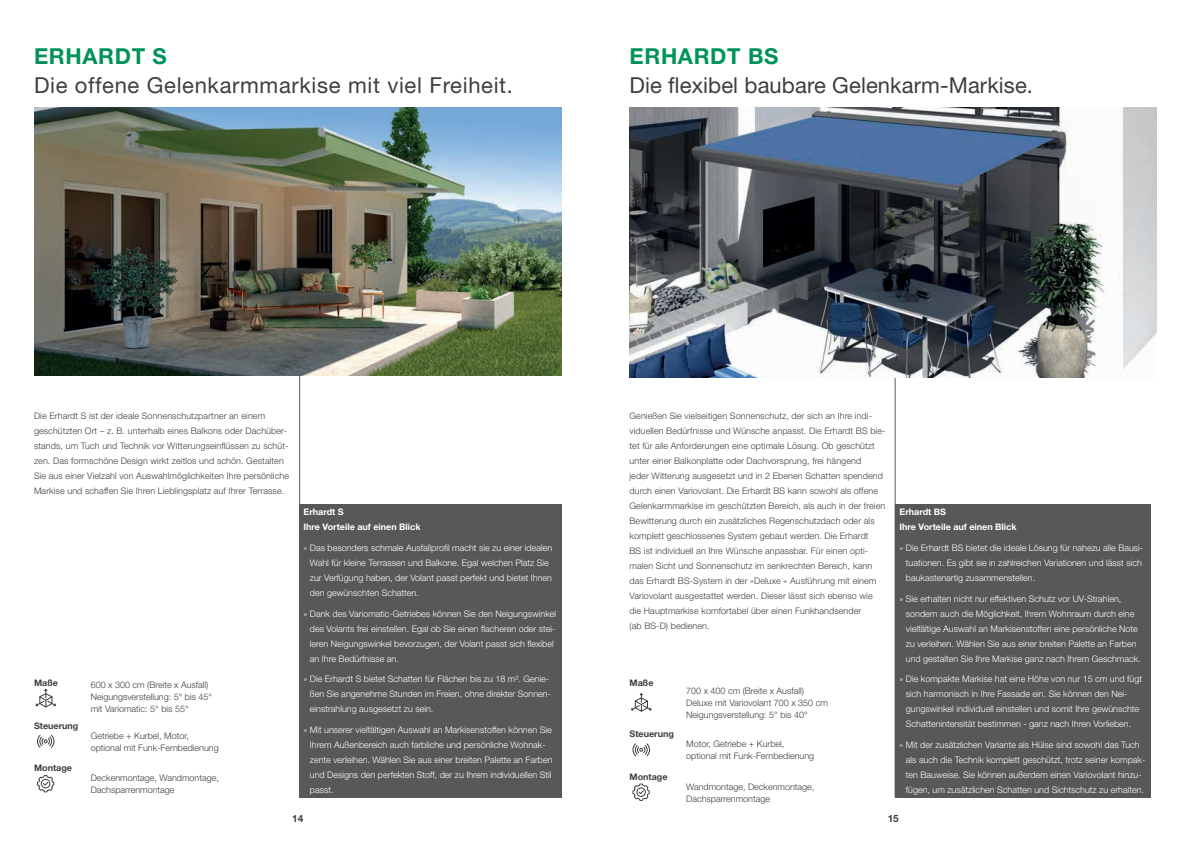
<style>
.page{position:relative;width:1191px;height:842px;background:#fff}
.page>*{position:absolute;margin:0;border:0;box-sizing:border-box;transform-origin:0 0}
.t1{font:22px "Helvetica Neue LT Pro";letter-spacing:.03em;color:#3e3e3f}
.t2{font:22px "Helvetica Neue LT Pro";letter-spacing:.005em;color:#3e3e3f}
.t3{font:700 22px "Helvetica Neue LT Pro";letter-spacing:.03em;color:#009359}
.t4{font:700 10px "Helvetica Neue LT Pro";color:#3e3e3f}
.t5{font:300 9px/15px "Helvetica Neue LT Pro";color:#fff}
.t6{font:300 9px/15px "Helvetica Neue LT Pro";letter-spacing:.01em;color:#3e3e3f}
.t7{font:700 9px/15px "Helvetica Neue LT Pro";color:#fff}
.t8{font:700 9px "Helvetica Neue LT Pro";color:#3e3e3f}
</style>
<div class="page">
<hr style="left:895px;top:137px;width:1px;height:660px;background:#57585a">
<hr style="left:299px;top:137px;width:1px;height:660px;background:#57585a">
<div style="left:895px;top:504px;width:256px;height:293px;background:#57585a"></div>
<img style="left:629px;top:108px;width:528px;height:269px">
<div style="left:299px;top:504px;width:262px;height:293px;background:#57585a"></div>
<img style="left:34px;top:108px;width:527px;height:268px">
<svg style="left:35px;top:689px;width:21px;height:19px"></svg>
<svg style="left:37px;top:735px;width:18px;height:13px"></svg>
<svg style="left:37px;top:775px;width:17px;height:17px"></svg>
<svg style="left:631px;top:693px;width:21px;height:19px"></svg>
<svg style="left:632px;top:743px;width:18px;height:14px"></svg>
<svg style="left:632px;top:783px;width:18px;height:18px"></svg>
<h1 class="t3" style="left:34px;top:42px;width:134px">ERHARDT S</h1>
<h1 class="t1" style="left:34px;top:71px;width:480px">Die offene Gelenkarmmarkise mit viel Freiheit.</h1>
<h1 class="t3" style="left:629px;top:42px;width:150px">ERHARDT BS</h1>
<h1 class="t2" style="left:629px;top:71px;width:405px">Die flexibel baubare Gelenkarm-Markise.</h1>
<p class="t6" style="left:34px;top:408px;width:256px">Die Erhardt S ist der ideale Sonnenschutzpartner an einem geschützten Ort – z. B. unterhalb eines Balkons oder Dachüber&shy;stands, um Tuch und Technik vor Witterungseinflüssen zu schüt&shy;zen. Das formschöne Design wirkt zeitlos und schön. Gestalten Sie aus einer Vielzahl von Auswahlmöglichkeiten Ihre persönliche Markise und schaffen Sie Ihren Lieblingsplatz auf Ihrer Terrasse.</p>
<p class="t8" style="left:34px;top:677px;width:25px">Maße</p>
<p class="t6" style="left:91px;top:678px;width:123px;line-height:12px">600 x 300 cm (Breite x Ausfall)<br>Neigungsverstellung: 5° bis 45° mit Variomatic: 5° bis 55°</p>
<p class="t8" style="left:34px;top:720px;width:46px">Steuerung</p>
<p class="t6" style="left:91px;top:729px;width:130px;line-height:12px">Getriebe + Kurbel, Motor, optional mit Funk-Fernbedienung</p>
<p class="t8" style="left:34px;top:762px;width:39px">Montage</p>
<p class="t6" style="left:91px;top:772px;width:130px;line-height:12px">Deckenmontage, Wandmontage,<br>Dachsparrenmontage</p>
<p class="t7" style="left:304px;top:504px;width:118px">Erhardt S<br>Ihre Vorteile auf einen Blick</p>
<p class="t5" style="left:310px;top:540px;width:244px;text-indent:-6px">» Das besonders schmale Ausfallprofil macht sie zu einer idealen Wahl für kleine Terrassen und Balkone. Egal welchen Platz Sie zur Verfügung haben, der Volant passt perfekt und bietet Ihnen den gewünschten Schatten.</p>
<p class="t5" style="left:310px;top:606px;width:248px;text-indent:-6px">» Dank des Variomatic-Getriebes können Sie den Neigungswinkel des Volants frei einstellen. Egal ob Sie einen flacheren oder stei&shy;leren Neigungswinkel bevorzugen, der Volant passt sich flexibel an Ihre Bedürfnisse an.</p>
<p class="t5" style="left:310px;top:671px;width:243px;text-indent:-6px">» Die Erhardt S bietet Schatten für Flächen bis zu 18 m². Genie&shy;ßen Sie angenehme Stunden im Freien, ohne direkter Sonnen&shy;einstrahlung ausgesetzt zu sein.</p>
<p class="t5" style="left:310px;top:722px;width:244px;text-indent:-6px">» Mit unserer vielfältigen Auswahl an Markisenstoffen können Sie Ihrem Außenbereich auch farbliche und persönliche Wohnak&shy;zente verleihen. Wählen Sie aus einer breiten Palette an Farben und Designs den perfekten Stoff, der zu Ihrem individuellen Stil passt.</p>
<p class="t6" style="left:629px;top:408px;width:257px">Genießen Sie vielseitigen Sonnenschutz, der sich an Ihre indi&shy;viduellen Bedürfnisse und Wünsche anpasst. Die Erhardt BS bie&shy;tet für alle Anforderungen eine optimale Lösung. Ob geschützt unter einer Balkonplatte oder Dachvorsprung, frei hängend<br>jeder Witterung ausgesetzt und in 2 Ebenen Schatten spendend durch einen Variovolant. Die Erhardt BS kann sowohl als offene Gelenkarmmarkise im geschützten Bereich, als auch in der freien Bewitterung durch ein zusätzliches Regenschutzdach oder als komplett geschlossenes System gebaut werden. Die Erhardt<br>BS ist individuell an Ihre Wünsche anpassbar. Für einen opti&shy;malen Sicht und Sonnenschutz im senkrechten Bereich, kann das Erhardt BS-System in der »Deluxe « Ausführung mit einem Variovolant ausgestattet werden. Dieser lässt sich ebenso wie die Hauptmarkise komfortabel über einen Funkhandsender<br>(ab BS-D) bedienen.</p>
<p class="t8" style="left:629px;top:677px;width:25px">Maße</p>
<p class="t8" style="left:629px;top:728px;width:46px">Steuerung</p>
<p class="t8" style="left:629px;top:771px;width:39px">Montage</p>
<p class="t6" style="left:686px;top:685px;width:143px;line-height:12px">700 x 400 cm (Breite x Ausfall)<br>Deluxe mit Variovolant 700 x 350 cm<br>Neigungsverstellung: 5° bis 40°</p>
<p class="t6" style="left:686px;top:738px;width:130px;line-height:12px">Motor, Getriebe + Kurbel, optional mit Funk-Fernbedienung</p>
<p class="t6" style="left:686px;top:780px;width:130px;line-height:12px">Wandmontage, Deckenmontage,<br>Dachsparrenmontage</p>
<p class="t7" style="left:899px;top:504px;width:118px">Erhardt BS<br>Ihre Vorteile auf einen Blick</p>
<p class="t5" style="left:906px;top:540px;width:239px;text-indent:-6px">» Die Erhardt BS bietet die ideale Lösung für nahezu alle Bausi&shy;tuationen. Es gibt sie in zahlreichen Variationen und lässt sich baukastenartig zusammenstellen.</p>
<p class="t5" style="left:906px;top:591px;width:236px;text-indent:-6px">» Sie erhalten nicht nur effektiven Schutz vor UV-Strahlen, sondern auch die Möglichkeit, Ihrem Wohnraum durch eine vielfältige Auswahl an Markisenstoffen eine persönliche Note zu verleihen. Wählen Sie aus einer breiten Palette an Farben und gestalten Sie Ihre Markise ganz nach Ihrem Geschmack.</p>
<p class="t5" style="left:906px;top:671px;width:238px;text-indent:-6px">» Die kompakte Markise hat eine Höhe von nur 15 cm und fügt sich harmonisch in Ihre Fassade ein. Sie können den Nei&shy;gungswinkel individuell einstellen und somit Ihre gewünschte Schattenintensität bestimmen - ganz nach Ihren Vorlieben.</p>
<p class="t5" style="left:906px;top:737px;width:241px;text-indent:-6px">» Mit der zusätzlichen Variante als Hülse sind sowohl das Tuch als auch die Technik komplett geschützt, trotz seiner kompak&shy;ten Bauweise. Sie können außerdem einen Variovolant hinzu&shy;fügen, um zusätzlichen Schatten und Sichtschutz zu erhalten.</p>
<p class="t4" style="left:292px;top:812px;width:13px">14</p>
<p class="t4" style="left:887px;top:812px;width:13px">15</p>
</div>
